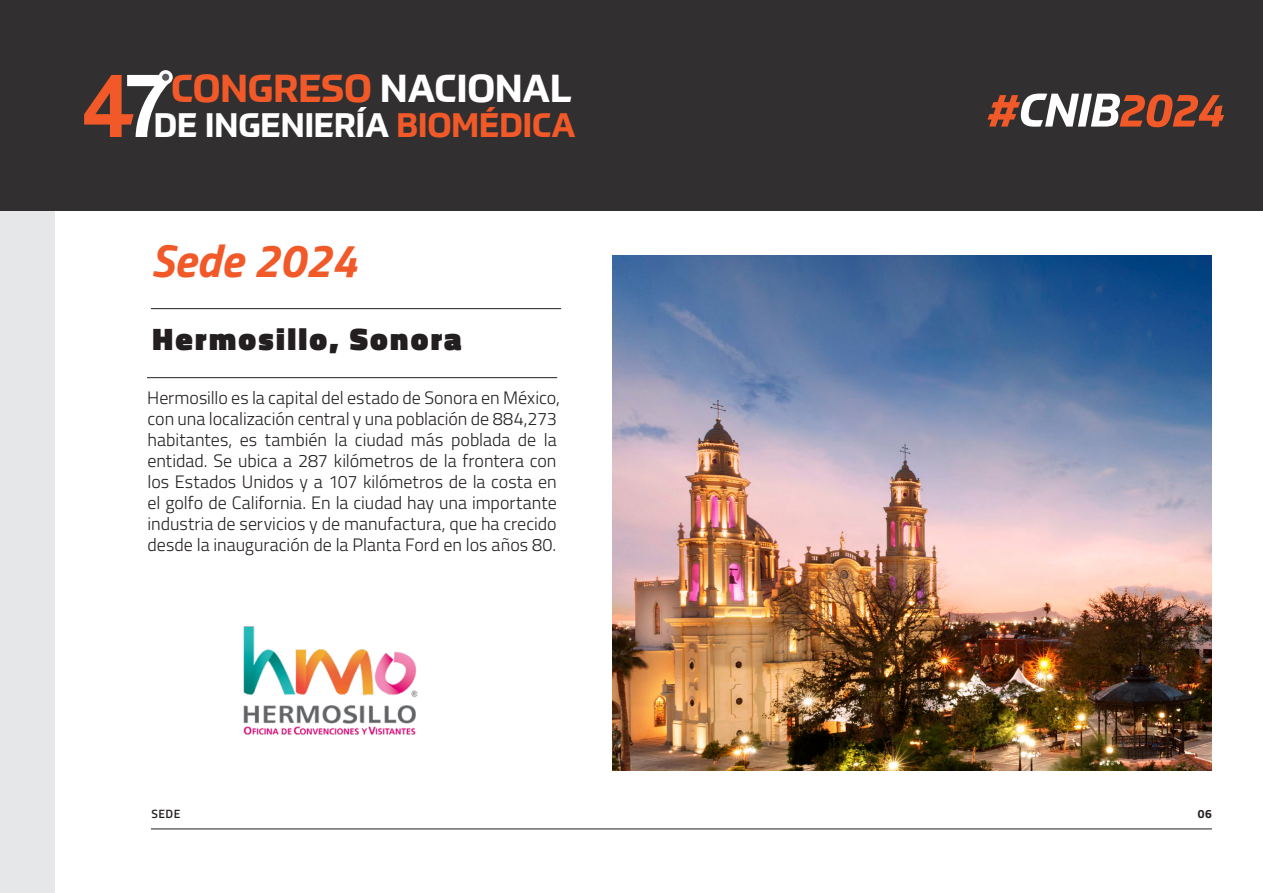
<style>
.page{position:relative;width:1263px;height:893px;background:#fff}
.page>*{position:absolute;margin:0;border:0;box-sizing:border-box;transform-origin:0 0}
.t1{font:italic 700 46.5px "Titillium Web";color:#f15929}
.t2{font:700 37.95px "Prometo";color:#f15929}
.t3{font:700 33.15px "Prometo";color:#fff}
.t4{font:900 31.5px "Titillium Web";letter-spacing:.07em;color:#231f20}
.t5{font:300 18px/21px "Titillium Web";color:#231f20}
.t6{font:600 12px "Titillium Web";color:#231f20}
.t7{font:700 12px "Titillium Web";color:#231f20}
.s1{color:#fff}
.s2{color:#f15929}
</style>
<div class="page">
<div style="left:0;top:0;width:54px;height:893px;background:#e6e7e9"></div>
<hr style="left:151px;top:828px;width:1061px;height:1px;background:#231f20">
<div style="left:0;top:0;width:1263px;height:210px;background:#312f30"></div>
<svg style="left:84px;top:75px;width:84px;height:62px"></svg>
<svg style="left:159px;top:70px;width:14px;height:14px"></svg>
<div style="left:162px;top:74px;width:7px;height:7px;background:#585b5c;border-radius:50%"></div>
<svg style="left:987px;top:94px;width:237px;height:33px"></svg>
<img style="left:612px;top:255px;width:600px;height:515px">
<hr style="left:147px;top:377px;width:410px;height:1px;background:#231f20">
<hr style="left:151px;top:308px;width:410px;height:1px;background:#231f20">
<img style="left:243px;top:626px;width:175px;height:109px">
<h2 class="t2" style="left:171px;top:65px;width:402px">CONGRESO <span class="s1">NACIONAL</span></h2>
<h3 class="t3" style="left:154px;top:105px;width:423px">DE INGENIERÍA <span class="s2">BIOMÉDICA</span></h3>
<p class="t1" style="left:151px;top:225px;width:208px">Sede 2024</p>
<p class="t4" style="left:153px;top:316px;width:311px">Hermosillo, Sonora</p>
<p class="t5" style="left:147px;top:386px;width:414px">Hermosillo es la capital del estado de Sonora en México, con una localización central y una población de 884,273 habitantes, es también la ciudad más poblada de la entidad. Se ubica a 287 kilómetros de la frontera con los Estados Unidos y a 107 kilómetros de la costa en el golfo de California. En la ciudad hay una importante industria de servicios y de manufactura, que ha crecido desde la inauguración de la Planta Ford en los años 80.</p>
<p class="t6" style="left:152px;top:805px;width:30px">SEDE</p>
<p class="t7" style="left:1198px;top:804px;width:16px">06</p>
</div>
